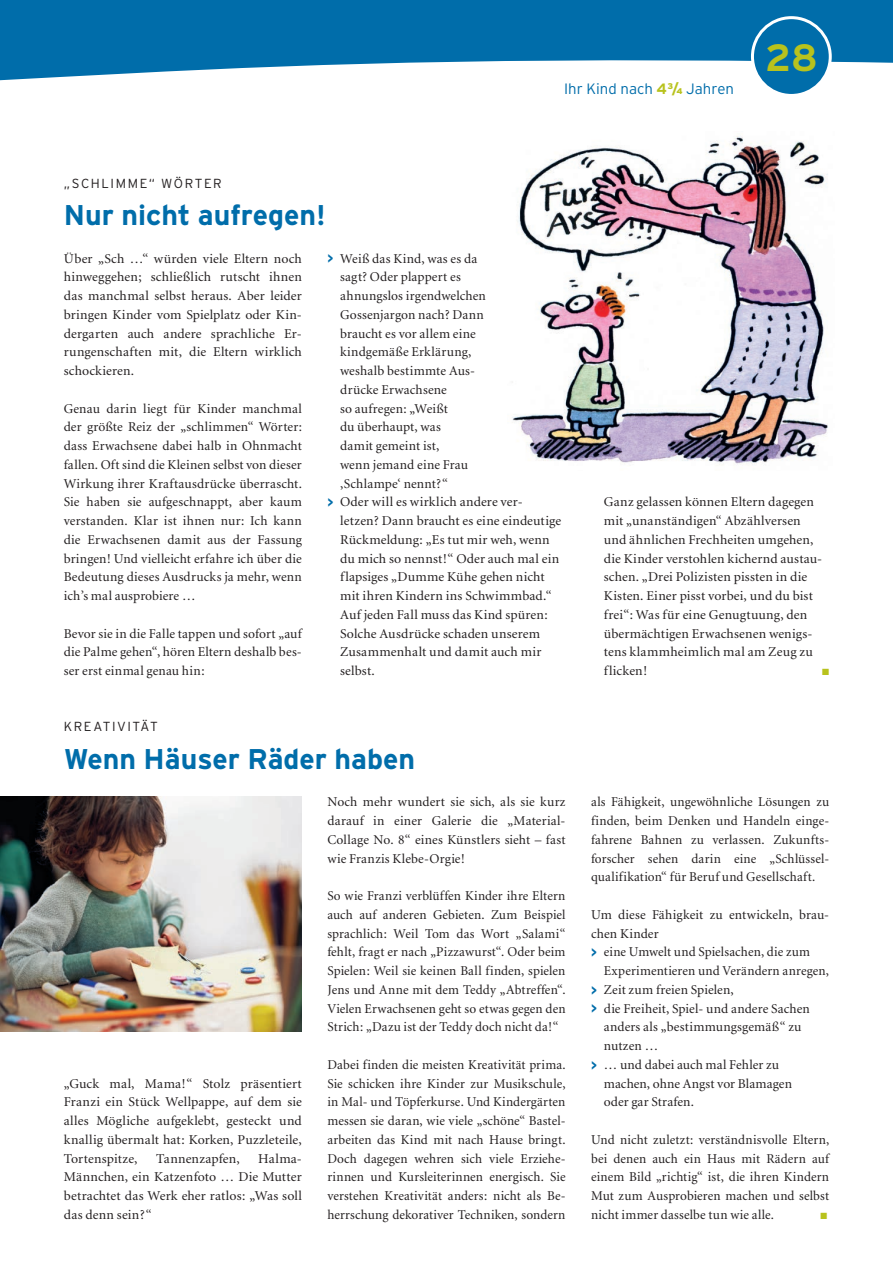
<style>
.page{position:relative;width:893px;height:1263px;background:#fff}
.page>*{position:absolute;margin:0;border:0;box-sizing:border-box;transform-origin:0 0}
.t1{font:700 37.95px "Interstate";color:#b8c21d}
.t2{font:700 28.5px "Interstate";color:#006daa}
.t3{font:300 15px "Interstate";letter-spacing:.005em;color:#006daa}
.t4{font:13.5px/18.8px "Minion";letter-spacing:.01em;color:#231f20;text-align:justify}
.t5{font:300 13.2px "Interstate";letter-spacing:.115em;color:#231f20}
.t6{font:9px "Zapf Dingbats ITC";color:#b8c21d}
.s1{font-weight:700;color:#b8c21d}
.s2{font-weight:900;font-size:8.25px;color:#b8c21d}
.s3{font-family:"Interstate";font-weight:700;color:#006daa}
</style>
<div class="page">
<svg style="left:0;top:0;width:893px;height:81px;fill:#006daa"></svg>
<div style="left:752px;top:18px;width:78px;height:77px;background:#006daa;border-radius:50%"></div>
<div style="left:751px;top:16px;width:81px;height:81px;border:3px solid #fff;border-radius:50%"></div>
<img style="left:0;top:797px;width:302px;height:234px">
<img style="left:512px;top:136px;width:316px;height:329px">
<p class="t5" style="left:64px;top:175px;width:159px">„SCHLIMME“ WÖRTER</p>
<h2 class="t2" style="left:64px;top:199px;width:263px">Nur nicht aufregen!</h2>
<p class="t3" style="left:564px;top:80px;width:172px">Ihr Kind nach <span class="s1">4</span><sup>3</sup><span class="s1">/</span><span class="s2">4</span> Jahren</p>
<h1 class="t1" style="left:765px;top:36px;width:54px">28</h1>
<p class="t4" style="left:64px;top:249px;width:240px">Über „Sch …“ würden viele Eltern noch hinweggehen; schließlich rutscht ihnen das manchmal selbst heraus. Aber leider bringen Kinder vom Spielplatz oder Kin&shy;dergarten auch andere sprachliche Er&shy;rungenschaften mit, die Eltern wirklich schockieren.</p>
<p class="t4" style="left:64px;top:399px;width:240px">Genau darin liegt für Kinder manchmal der größte Reiz der „schlimmen“ Wörter: dass Erwachsene dabei halb in Ohnmacht fallen. Oft sind die Kleinen selbst von dieser Wirkung ihrer Kraftausdrücke überrascht.<br>Sie haben sie aufgeschnappt, aber kaum verstanden. Klar ist ihnen nur: Ich kann die Erwachsenen damit aus der Fassung bringen! Und vielleicht erfahre ich über die Bedeutung dieses Ausdrucks ja mehr, wenn ich’s mal ausprobiere …</p>
<p class="t4" style="left:64px;top:624px;width:240px">Bevor sie in die Falle tappen und sofort „auf die Palme gehen“, hören Eltern deshalb bes&shy;ser erst einmal genau hin:</p>
<p class="t4" style="left:327px;top:249px;width:151px"><span class="s3">&gt;</span> Weiß das Kind, was es da</p>
<p class="t4" style="left:340px;top:268px;width:122px">sagt? Oder plappert es</p>
<p class="t4" style="left:340px;top:287px;width:147px">ahnungslos irgendwelchen</p>
<p class="t4" style="left:340px;top:306px;width:145px">Gossenjargon nach? Dann</p>
<p class="t4" style="left:340px;top:324px;width:137px">braucht es vor allem eine</p>
<p class="t4" style="left:340px;top:343px;width:133px">kindgemäße Erklärung,</p>
<p class="t4" style="left:340px;top:362px;width:136px">weshalb bestimmte Aus-</p>
<p class="t4" style="left:340px;top:381px;width:108px">drücke Erwachsene</p>
<p class="t4" style="left:340px;top:399px;width:109px">so aufregen: „Weißt</p>
<p class="t4" style="left:340px;top:418px;width:102px">du überhaupt, was</p>
<p class="t4" style="left:340px;top:437px;width:101px">damit gemeint ist,</p>
<p class="t4" style="left:340px;top:456px;width:129px">wenn jemand eine Frau</p>
<p class="t4" style="left:340px;top:474px;width:109px">‚Schlampe‘ nennt?“</p>
<p class="t4" style="left:327px;top:493px;width:197px"><span class="s3">&gt;</span> Oder will es wirklich andere ver-</p>
<p class="t4" style="left:340px;top:512px;width:222px">letzen? Dann braucht es eine eindeutige</p>
<p class="t4" style="left:340px;top:531px;width:211px">Rückmeldung: „Es tut mir weh, wenn</p>
<p class="t4" style="left:340px;top:549px;width:221px">du mich so nennst!“ Oder auch mal ein</p>
<p class="t4" style="left:340px;top:568px;width:206px">flapsiges „Dumme Kühe gehen nicht</p>
<p class="t4" style="left:340px;top:587px;width:213px">mit ihren Kindern ins Schwimmbad.“</p>
<p class="t4" style="left:340px;top:606px;width:209px">Auf jeden Fall muss das Kind spüren:</p>
<p class="t4" style="left:340px;top:624px;width:201px">Solche Ausdrücke schaden unserem</p>
<p class="t4" style="left:340px;top:643px;width:203px">Zusammenhalt und damit auch mir</p>
<p class="t4" style="left:340px;top:662px;width:36px">selbst.</p>
<p class="t5" style="left:64px;top:719px;width:95px">KREATIVITÄT</p>
<h2 class="t2" style="left:64px;top:743px;width:353px">Wenn Häuser Räder haben</h2>
<p class="t4" style="left:64px;top:1074px;width:240px">„Guck mal, Mama!“ Stolz präsentiert Franzi ein Stück Wellpappe, auf dem sie alles Mögliche aufgeklebt, gesteckt und knallig übermalt hat: Korken, Puzzleteile, Tortenspitze,</p>
<p class="t4" style="left:64px;top:1149px;width:240px;text-indent:195px">Halma-Männchen, ein Katzenfoto … Die Mutter betrachtet das Werk eher ratlos: „Was soll das denn sein?“</p>
<p class="t4" style="left:156px;top:1149px;width:85px">Tannenzapfen,</p>
<p class="t4" style="left:327px;top:793px;width:240px">Noch mehr wundert sie sich, als sie kurz darauf in einer Galerie die „Material-Collage No. 8“ eines Künstlers sieht – fast wie Franzis Klebe-Orgie!</p>
<p class="t4" style="left:327px;top:887px;width:240px">So wie Franzi verblüffen Kinder ihre Eltern auch auf anderen Gebieten. Zum Beispiel sprachlich: Weil Tom das Wort „Salami“ fehlt, fragt er nach „Pizzawurst“. Oder beim Spielen: Weil sie keinen Ball finden, spielen Jens und Anne mit dem Teddy „Abtreffen“.<br>Vielen Erwachsenen geht so etwas gegen den Strich: „Dazu ist der Teddy doch nicht da!“</p>
<p class="t4" style="left:327px;top:1056px;width:240px">Dabei finden die meisten Kreativität prima.<br>Sie schicken ihre Kinder zur Musikschule, in Mal- und Töpferkurse. Und Kindergärten messen sie daran, wie viele „schöne“ Bastel&shy;arbeiten das Kind mit nach Hause bringt.<br>Doch dagegen wehren sich viele Erziehe&shy;rinnen und Kursleiterinnen energisch. Sie verstehen Kreativität anders: nicht als Be&shy;herrschung dekorativer Techniken, sondern</p>
<p class="t4" style="left:604px;top:493px;width:220px;text-align:left">Ganz gelassen können Eltern dagegen mit „unanständigen“ Abzählversen und ähnlichen Frechheiten umgehen, die Kinder verstohlen kichernd austau&shy;schen. „Drei Polizisten pissten in die Kisten. Einer pisst vorbei, und du bist frei“: Was für eine Genugtuung, den übermächtigen Erwachsenen wenigs&shy;tens klammheimlich mal am Zeug zu flicken!</p>
<p class="t6" style="left:822px;top:668px;width:8px">■</p>
<p class="t4" style="left:591px;top:793px;width:240px">als Fähigkeit, ungewöhnliche Lösungen zu finden, beim Denken und Handeln einge&shy;fahrene Bahnen zu verlassen. Zukunfts&shy;forscher sehen darin eine „Schlüssel&shy;qualifikation“ für Beruf und Gesellschaft.</p>
<p class="t4" style="left:591px;top:906px;width:240px;text-align:left">Um diese Fähigkeit zu entwickeln, brau&shy;chen Kinder<br><span class="s3">&gt;</span> eine Umwelt und Spielsachen, die zum</p>
<p class="t4" style="left:604px;top:962px;width:227px">Experimentieren und Verändern anregen,</p>
<p class="t4" style="left:591px;top:981px;width:144px"><span class="s3">&gt;</span> Zeit zum freien Spielen,</p>
<p class="t4" style="left:591px;top:999px;width:220px"><span class="s3">&gt;</span> die Freiheit, Spiel- und andere Sachen</p>
<p class="t4" style="left:604px;top:1018px;width:199px">anders als „bestimmungsgemäß“ zu</p>
<p class="t4" style="left:604px;top:1037px;width:56px">nutzen …</p>
<p class="t4" style="left:591px;top:1056px;width:190px"><span class="s3">&gt;</span> … und dabei auch mal Fehler zu</p>
<p class="t4" style="left:604px;top:1074px;width:190px">machen, ohne Angst vor Blamagen</p>
<p class="t4" style="left:604px;top:1093px;width:92px">oder gar Strafen.</p>
<p class="t4" style="left:591px;top:1131px;width:240px">Und nicht zuletzt: verständnisvolle Eltern, bei denen auch ein Haus mit Rädern auf einem Bild „richtig“ ist, die ihren Kindern Mut zum Ausprobieren machen und selbst nicht immer dasselbe tun wie alle.</p>
<p class="t6" style="left:820px;top:1211px;width:8px">■</p>
</div>
